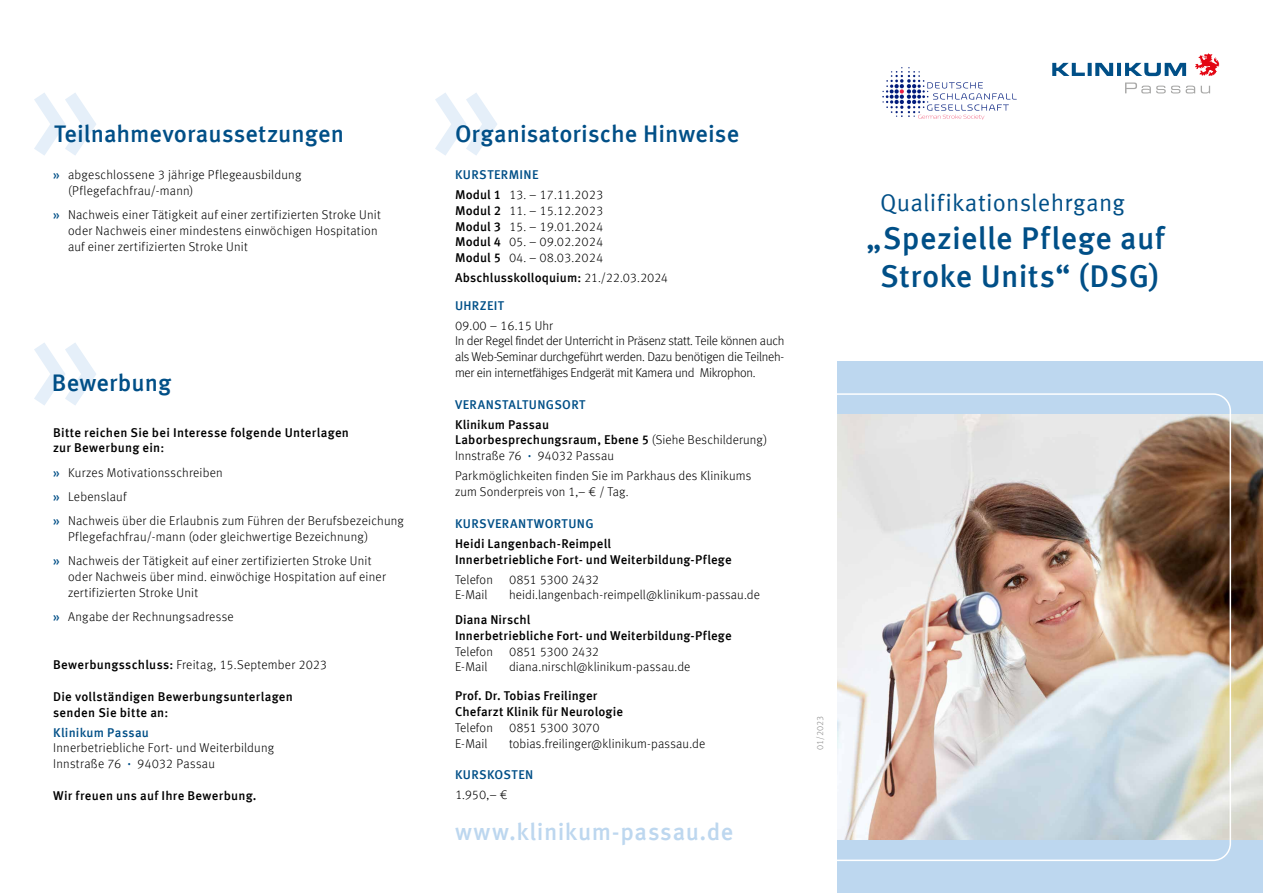
<style>
.page{position:relative;width:1263px;height:893px;background:#fff}
.page>*{position:absolute;margin:0;border:0;box-sizing:border-box;transform-origin:0 0}
.t1{font:500 31.5px/37.8px "Meta Offc";letter-spacing:.01em;color:#004f87;text-align:center}
.t2{font:500 24px "Meta Offc";color:#004f87}
.t3{font:24px "Meta Offc Norm";letter-spacing:.01em;color:#004f87}
.t4{font:500 24px "Meta Offc";letter-spacing:.025em;color:#bdd7ef}
.t5{font:300 12.75px/15.8px "Meta Offc";letter-spacing:.015em;color:#000}
.t6{font:500 12.75px/15.8px "Meta Offc";letter-spacing:.015em;color:#000}
.t7{font:300 12.75px/15.8px "Meta Offc";letter-spacing:-.02em;color:#000}
.t8{font:500 12.75px "Meta Offc";letter-spacing:.025em;color:#004f87}
.t9{font:300 12.75px "Meta Offc";letter-spacing:-.035em;color:#000}
.t10{font:300 12.75px "Meta Offc";letter-spacing:-.025em;color:#000}
.t11{font:300 9px "Meta Offc";color:#878787}
.s1{font-weight:500;color:#004f87}
.s2{font-weight:500}
.s3{font-weight:300}
.s4{color:#004f87}
</style>
<div class="page">
<div style="left:838px;top:361px;width:425px;height:532px;background:#bdd7ef"></div>
<svg style="left:1052px;top:63px;width:134px;height:13px"></svg>
<svg style="left:1125px;top:83px;width:85px;height:10px"></svg>
<svg style="left:1195px;top:53px;width:24px;height:23px"></svg>
<img style="left:838px;top:415px;width:425px;height:425px">
<div style="left:739px;top:393px;width:492px;height:468px;border:2px solid #fff;border-radius:17px"></div>
<svg style="left:435px;top:93px;width:62px;height:62px"></svg>
<svg style="left:34px;top:93px;width:62px;height:62px"></svg>
<svg style="left:34px;top:343px;width:62px;height:62px"></svg>
<img style="left:882px;top:67px;width:135px;height:53px">
<h2 class="t2" style="left:54px;top:119px;width:292px">Teilnahmevoraussetzungen</h2>
<p class="t5" style="left:68px;top:167px;width:235px;text-indent:-15px"><span class="s1">»</span> abgeschlossene 3 jährige Pflegeausbildung (Pflegefachfrau/-mann)</p>
<p class="t5" style="left:68px;top:207px;width:314px;text-indent:-15px"><span class="s1">»</span> Nachweis einer Tätigkeit auf einer zertifizierten Stroke Unit oder Nachweis einer mindestens einwöchigen Hospitation auf einer zertifizierten Stroke Unit</p>
<h2 class="t2" style="left:52px;top:369px;width:121px">Bewerbung</h2>
<p class="t6" style="left:53px;top:425px;width:297px">Bitte reichen Sie bei Interesse folgende Unterlagen zur Bewerbung ein:</p>
<p class="t5" style="left:53px;top:460px;width:352px;line-height:24.3px"><span class="s1">»</span> Kurzes Motivationsschreiben<br><span class="s1">»</span> Lebenslauf<br><span class="s1">»</span> Nachweis über die Erlaubnis zum Führen der Berufsbezeichung</p>
<p class="t5" style="left:53px;top:525px;width:320px;line-height:24.3px;text-align:right">Pflegefachfrau/-mann (oder gleichwertige Bezeichnung)<br><span class="s1">»</span> Nachweis der Tätigkeit auf einer zertifizierten Stroke Unit</p>
<p class="t5" style="left:68px;top:569px;width:319px">oder Nachweis über mind. einwöchige Hospitation auf einer zertifizierten Stroke Unit</p>
<p class="t5" style="left:53px;top:609px;width:182px"><span class="s1">»</span> Angabe der Rechnungsadresse</p>
<p class="t5" style="left:53px;top:657px;width:276px"><span class="s2">Bewerbungsschluss:</span> Freitag, 15.September 2023</p>
<p class="t6" style="left:53px;top:689px;width:241px">Die vollständigen Bewerbungsunterlagen senden Sie bitte an:</p>
<p class="t8" style="left:53px;top:725px;width:97px">Klinikum Passau</p>
<p class="t5" style="left:53px;top:740px;width:223px">Innerbetriebliche Fort- und Weiterbildung<br>Innstraße 76 <sup>.</sup> 94032 Passau</p>
<p class="t6" style="left:53px;top:788px;width:205px">Wir freuen uns auf Ihre Bewerbung.</p>
<h2 class="t2" style="left:455px;top:119px;width:286px">Organisatorische Hinweise</h2>
<p class="t5" style="left:455px;top:165px;width:150px;line-height:20px"><span class="s1">KURSTERMINE<br></span><span class="s2">Modul 1</span> 13. – 17.11.2023</p>
<p class="t5" style="left:455px;top:203px;width:150px;text-align:justify"><span class="s2">Modul 2</span> 11. – 15.12.2023<br><span class="s2">Modul 3</span> 15. – 19.01.2024<br><span class="s2">Modul 4</span> 05. – 09.02.2024<br><span class="s2">Modul 5</span> 04. – 08.03.2024</p>
<p class="t6" style="left:455px;top:264px;width:215px;line-height:27.5px">Abschlusskolloquium: <span class="s3">21./22.03.2024<br></span><span class="s4">UHRZEIT</span></p>
<p class="t7" style="left:455px;top:318px;width:331px">09.00 – 16.15 Uhr<br>In der Regel findet der Unterricht in Präsenz statt. Teile können auch als Web-Seminar durchgeführt werden. Dazu benötigen die Teilneh&shy;mer ein internetfähiges Endgerät mit Kamera und Mikrophon.</p>
<p class="t8" style="left:455px;top:397px;width:132px">VERANSTALTUNGSORT</p>
<p class="t6" style="left:455px;top:417px;width:314px">Klinikum Passau<br>Laborbesprechungsraum, Ebene 5 <span class="s3">(Siehe Beschilderung)<br>Innstraße 76</span> <sup>.</sup> <span class="s3">94032 Passau</span></p>
<p class="t5" style="left:455px;top:468px;width:298px">Parkmöglichkeiten finden Sie im Parkhaus des Klinikums zum Sonderpreis von 1,– € / Tag.</p>
<p class="t8" style="left:455px;top:516px;width:140px">KURSVERANTWORTUNG</p>
<p class="t6" style="left:455px;top:536px;width:278px">Heidi Langenbach-Reimpell<br>Innerbetriebliche Fort- und Weiterbildung-Pflege</p>
<p class="t5" style="left:455px;top:572px;width:39px">Telefon</p>
<p class="t9" style="left:509px;top:572px;width:92px">0851 5300 2432</p>
<p class="t5" style="left:455px;top:587px;width:34px">E-Mail</p>
<p class="t5" style="left:509px;top:587px;width:253px">heidi.langenbach-reimpell@klinikum-passau.de</p>
<p class="t6" style="left:455px;top:612px;width:278px">Diana Nirschl<br>Innerbetriebliche Fort- und Weiterbildung-Pflege</p>
<p class="t5" style="left:455px;top:643px;width:39px">Telefon</p>
<p class="t9" style="left:509px;top:644px;width:92px">0851 5300 2432</p>
<p class="t5" style="left:455px;top:659px;width:34px">E-Mail</p>
<p class="t5" style="left:509px;top:659px;width:183px">diana.nirschl@klinikum-passau.de</p>
<p class="t6" style="left:455px;top:688px;width:170px">Prof. Dr. Tobias Freilinger<br>Chefarzt Klinik für Neurologie</p>
<p class="t5" style="left:455px;top:720px;width:39px">Telefon</p>
<p class="t10" style="left:509px;top:720px;width:92px">0851 5300 3070</p>
<p class="t5" style="left:455px;top:735px;width:34px">E-Mail</p>
<p class="t5" style="left:509px;top:735px;width:198px">tobias.freilinger@klinikum-passau.de</p>
<p class="t8" style="left:455px;top:767px;width:80px">KURSKOSTEN</p>
<p class="t5" style="left:455px;top:787px;width:54px">1.950,– €</p>
<h2 class="t4" style="left:455px;top:818px;width:280px">www.klinikum-passau.de</h2>
<p class="t11" style="left:815px;top:750px;width:36px;rotate:-90deg">01/2023</p>
<h2 class="t3" style="left:880px;top:189px;width:246px">Qualifikationslehrgang</h2>
<h1 class="t1" style="left:866px;top:220px;width:300px">„Spezielle Pflege auf<br>Stroke Units“ (DSG)</h1>
</div>
